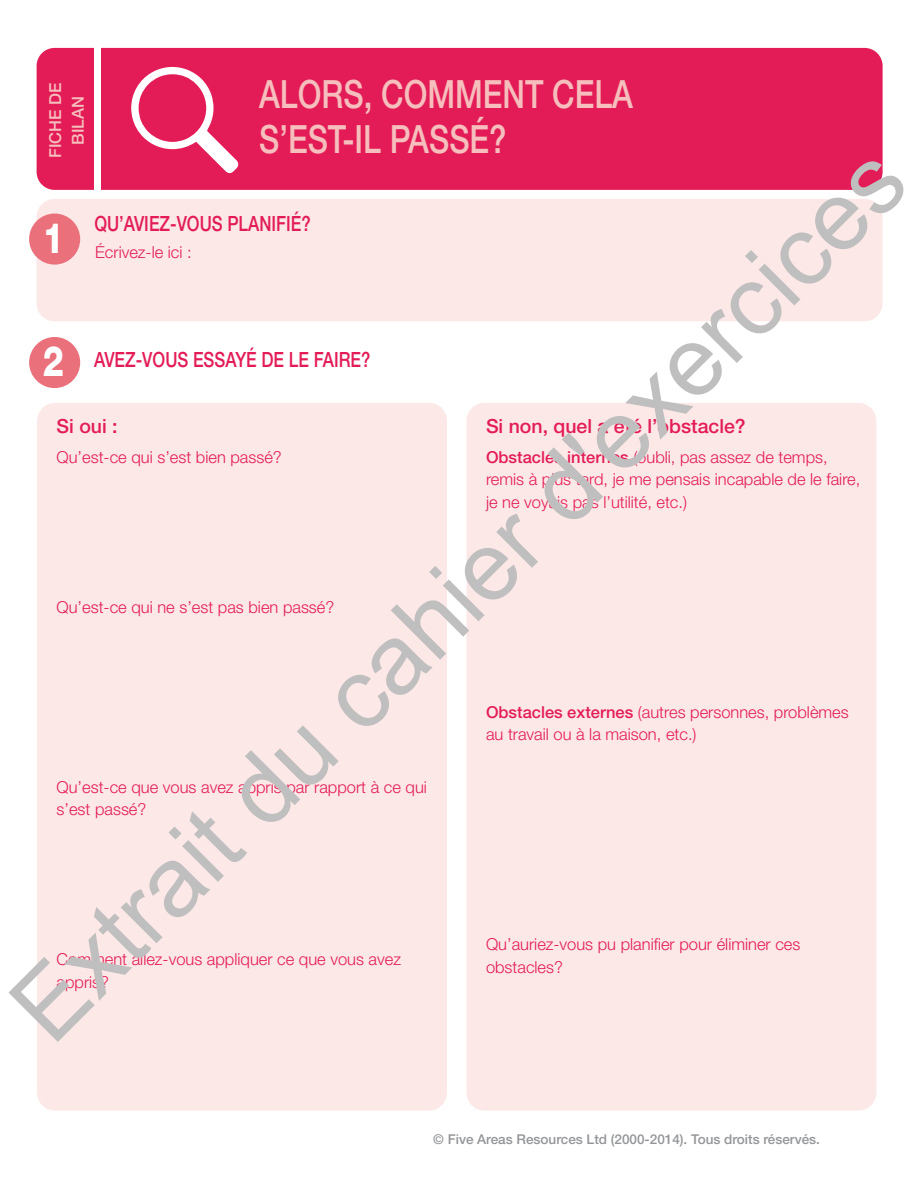
<style>
.page{position:relative;width:918px;height:1188px;background:#fff}
.page>*{position:absolute;margin:0;border:0;box-sizing:border-box;transform-origin:0 0}
.t1{font:97.5px "Arial";color:#bfbfbf}
.Heading{font:800 42px "Helvetica Neue LT Std";color:#fff;scale:.8 1}
.Body_text{font:500 39px "Helvetica Neue LT Std";color:#f6bebc;scale:.8 1}
.Heading-2{font:500 21px "Helvetica Neue LT Std";color:#e31c57;scale:.8 1}
.Body_text-2{font:500 19.5px "Helvetica Neue LT Std";color:#e31c57}
.Body_text-3{font:300 16.5px/22.5px "Helvetica Neue LT Std";color:#e31c57}
.Body_text-4{font:500 16.5px/22.5px "Helvetica Neue LT Std";color:#f6bebc;text-align:center}
.t2{font:500 13.5px "Helvetica Neue LT Std";color:#939598}
.s1{font-weight:500}
</style>
<div class="page">
<div style="left:37px;top:48px;width:846px;height:142px;background:#e31c57;border-radius:18px"></div>
<div style="left:94px;top:37px;width:6px;height:180px;background:#fff"></div>
<div style="left:37px;top:403px;width:410px;height:708px;background:#fce8e6;border-radius:18px"></div>
<div style="left:466px;top:403px;width:410px;height:708px;background:#fce8e6;border-radius:18px"></div>
<div style="left:29px;top:337px;width:51px;height:51px;background:#ea717c;border-radius:50%"></div>
<div style="left:37px;top:199px;width:846px;height:122px;background:#fce8e6;border-radius:18px"></div>
<div style="left:29px;top:214px;width:51px;height:51px;background:#ea717c;border-radius:50%"></div>
<p class="Body_text" style="left:259px;top:71px;width:469px">ALORS, COMMENT CELA</p>
<p class="Body_text-4" style="left:44px;top:158px;width:77px;rotate:-90deg">FICHE DE<br>BILAN</p>
<p class="Body_text" style="left:259px;top:116px;width:311px">S’EST-IL PASSÉ?</p>
<h1 class="t1" style="left:-19px;top:976px;width:1218px;rotate:-45deg">Extrait du cahier d'exercices</h1>
<p class="Heading-2" style="left:94px;top:211px;width:272px">QU’AVIEZ-VOUS PLANIFIÉ?</p>
<p class="Heading" style="left:43px;top:213px;width:28px">1</p>
<p class="Body_text-3" style="left:95px;top:241px;width:98px">Écrivez-le ici :</p>
<p class="Heading" style="left:43px;top:336px;width:28px">2</p>
<p class="Heading-2" style="left:94px;top:347px;width:347px">AVEZ-VOUS ESSAYÉ DE LE FAIRE?</p>
<p class="Body_text-2" style="left:57px;top:414px;width:63px">Si oui :</p>
<p class="Body_text-3" style="left:57px;top:445px;width:227px">Qu’est-ce qui s’est bien passé?</p>
<p class="Body_text-2" style="left:486px;top:414px;width:261px">Si non, quel a été l’obstacle?</p>
<p class="Body_text-3" style="left:486px;top:445px;width:376px"><span class="s1">Obstacles internes</span> (oubli, pas assez de temps, remis à plus tard, je me pensais incapable de le faire, je ne voyais pas l’utilité, etc.)</p>
<p class="Body_text-3" style="left:57px;top:595px;width:279px">Qu’est-ce qui ne s’est pas bien passé?</p>
<p class="Body_text-3" style="left:486px;top:700px;width:364px"><span class="s1">Obstacles externes</span> (autres personnes, problèmes au travail ou à la maison, etc.)</p>
<p class="Body_text-3" style="left:57px;top:775px;width:372px">Qu’est-ce que vous avez appris par rapport à ce qui s’est passé?</p>
<p class="Body_text-3" style="left:486px;top:933px;width:316px">Qu’auriez-vous pu planifier pour éliminer ces obstacles?</p>
<p class="Body_text-3" style="left:57px;top:948px;width:346px">Comment allez-vous appliquer ce que vous avez appris?</p>
<p class="t2" style="left:433px;top:1131px;width:388px">© Five Areas Resources Ltd (2000-2014). Tous droits réservés.</p>
</div>
